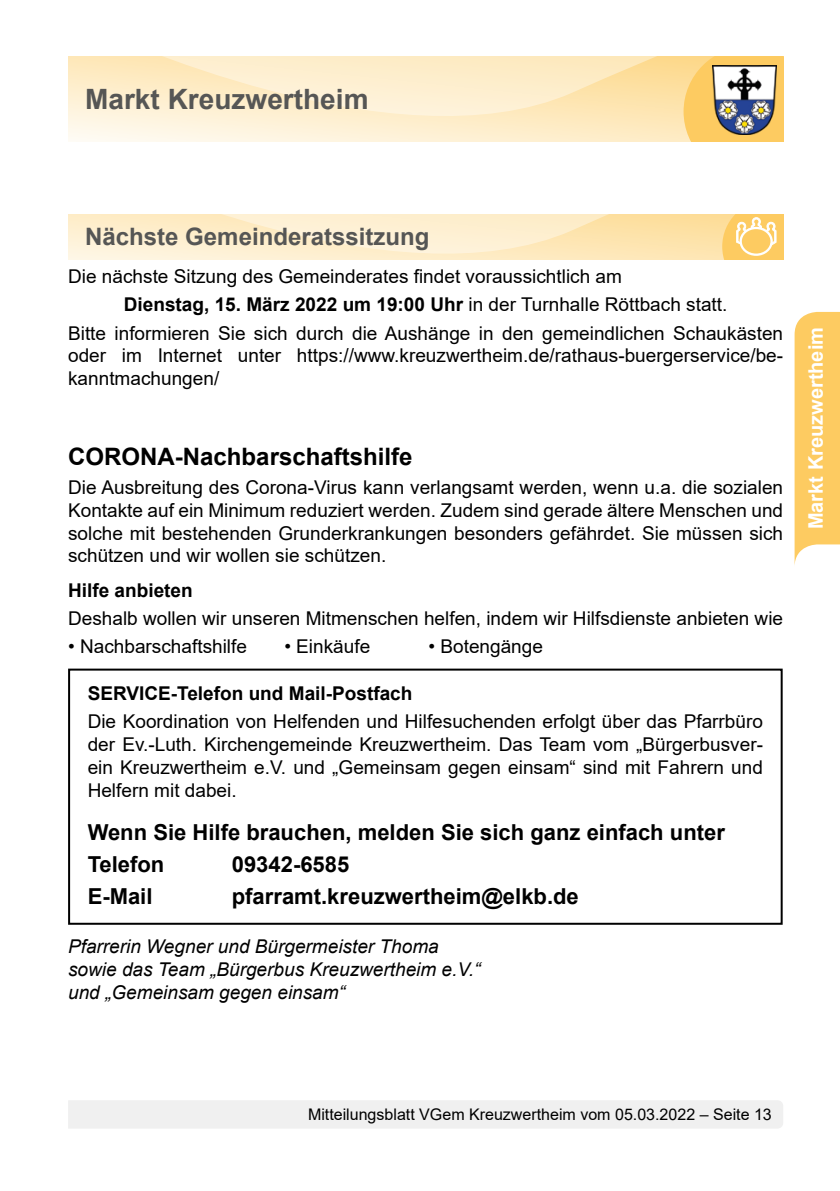
<style>
.page{position:relative;width:840px;height:1191px;background:#fff}
.page>*{position:absolute;margin:0;border:0;box-sizing:border-box;transform-origin:0 0}
.t1{font:700 28px "Arial";color:#565655}
.t2{font:700 24px "Arial";color:#565655}
.t3{font:700 24px "Arial";color:#000}
.t4{font:700 22px/32px "Arial";color:#000}
.t5{font:700 20px "Arial";color:#fff}
.t6{font:19px/22.8px "Arial";color:#000;text-align:justify}
.t7{font:700 19px "Arial";color:#000}
.t8{font:italic 19px/22.8px "Arial";color:#000}
.t9{font:16px "Arial";color:#000}
.s1{font-weight:400}
</style>
<div class="page">
<div style="left:68px;top:1100px;width:714px;height:28px;background:#f0f0f0"></div>
<svg style="left:68px;top:57px;width:30px;height:85px;background:#fef1d5"></svg>
<svg style="left:98px;top:57px;width:585px;height:85px;background:#fdedca"></svg>
<svg style="left:683px;top:57px;width:99px;height:85px;background:#fbcc69"></svg>
<img style="left:711px;top:65px;width:64px;height:70px">
<svg style="left:68px;top:214px;width:714px;height:46px;background:#fdeac1"></svg>
<div style="left:739px;top:227px;width:33px;height:29px;border:2px solid #fff;border-radius:50%"></div>
<div style="left:68px;top:668px;width:714px;height:256px;border:2px solid #000"></div>
<svg style="left:794px;top:312px;width:45px;height:253px;background:#fdcf6f"></svg>
<h1 class="t1" style="left:85px;top:80px;width:285px">Markt Kreuzwertheim</h1>
<p class="t2" style="left:85px;top:219px;width:346px">Nächste Gemeinderatssitzung</p>
<p class="t6" style="left:68px;top:264px;width:555px">Die nächste Sitzung des Gemeinderates findet voraussichtlich am</p>
<p class="t7" style="left:124px;top:291px;width:604px">Dienstag, 15. März 2022 um 19:00 Uhr <span class="s1">in der Turnhalle Röttbach statt.</span></p>
<p class="t6" style="left:68px;top:321px;width:716px">Bitte informieren Sie sich durch die Aushänge in den gemeindlichen Schaukästen</p>
<p class="t6" style="left:68px;top:344px;width:716px">oder im Internet unter https://www.kreuzwertheim.de/rathaus-buergerservice/be&shy;kanntmachungen/</p>
<p class="t3" style="left:68px;top:440px;width:346px">CORONA-Nachbarschaftshilfe</p>
<p class="t6" style="left:68px;top:476px;width:716px">Die Ausbreitung des Corona-Virus kann verlangsamt werden, wenn u.a. die sozialen Kontakte auf ein Minimum reduziert werden. Zudem sind gerade ältere Menschen und solche mit bestehenden Grunderkrankungen besonders gefährdet. Sie müssen sich schützen und wir wollen sie schützen.</p>
<p class="t7" style="left:68px;top:576px;width:126px">Hilfe anbieten</p>
<p class="t6" style="left:68px;top:607px;width:716px">Deshalb wollen wir unseren Mitmenschen helfen, indem wir Hilfsdienste anbieten wie</p>
<p class="t6" style="left:68px;top:635px;width:180px">• Nachbarschaftshilfe</p>
<p class="t6" style="left:284px;top:635px;width:87px">• Einkäufe</p>
<p class="t6" style="left:428px;top:635px;width:116px">• Botengänge</p>
<p class="t7" style="left:88px;top:680px;width:326px">SERVICE-Telefon und Mail-Postfach</p>
<p class="t6" style="left:88px;top:710px;width:676px">Die Koordination von Helfenden und Hilfesuchenden erfolgt über das Pfarrbüro der Ev.-Luth. Kirchengemeinde Kreuzwertheim. Das Team vom „Bürgerbusver&shy;ein Kreuzwertheim e.V. und „Gemeinsam gegen einsam“ sind mit Fahrern und Helfern mit dabei.</p>
<p class="t4" style="left:88px;top:816px;width:638px">Wenn Sie Hilfe brauchen, melden Sie sich ganz einfach unter<br>Telefon</p>
<p class="t4" style="left:232px;top:849px;width:119px">09342-6585</p>
<p class="t4" style="left:88px;top:881px;width:66px">E-Mail</p>
<p class="t4" style="left:232px;top:881px;width:348px">pfarramt.kreuzwertheim@elkb.de</p>
<p class="t8" style="left:68px;top:935px;width:413px">Pfarrerin Wegner und Bürgermeister Thoma sowie das Team „Bürgerbus Kreuzwertheim e.V.“ und „Gemeinsam gegen einsam“</p>
<p class="t5" style="left:801px;top:529px;width:204px;rotate:-90deg">Markt Kreuzwertheim</p>
<p class="t9" style="left:308px;top:1103px;width:465px">Mitteilungsblatt VGem Kreuzwertheim vom 05.03.2022 – Seite 13</p>
</div>
